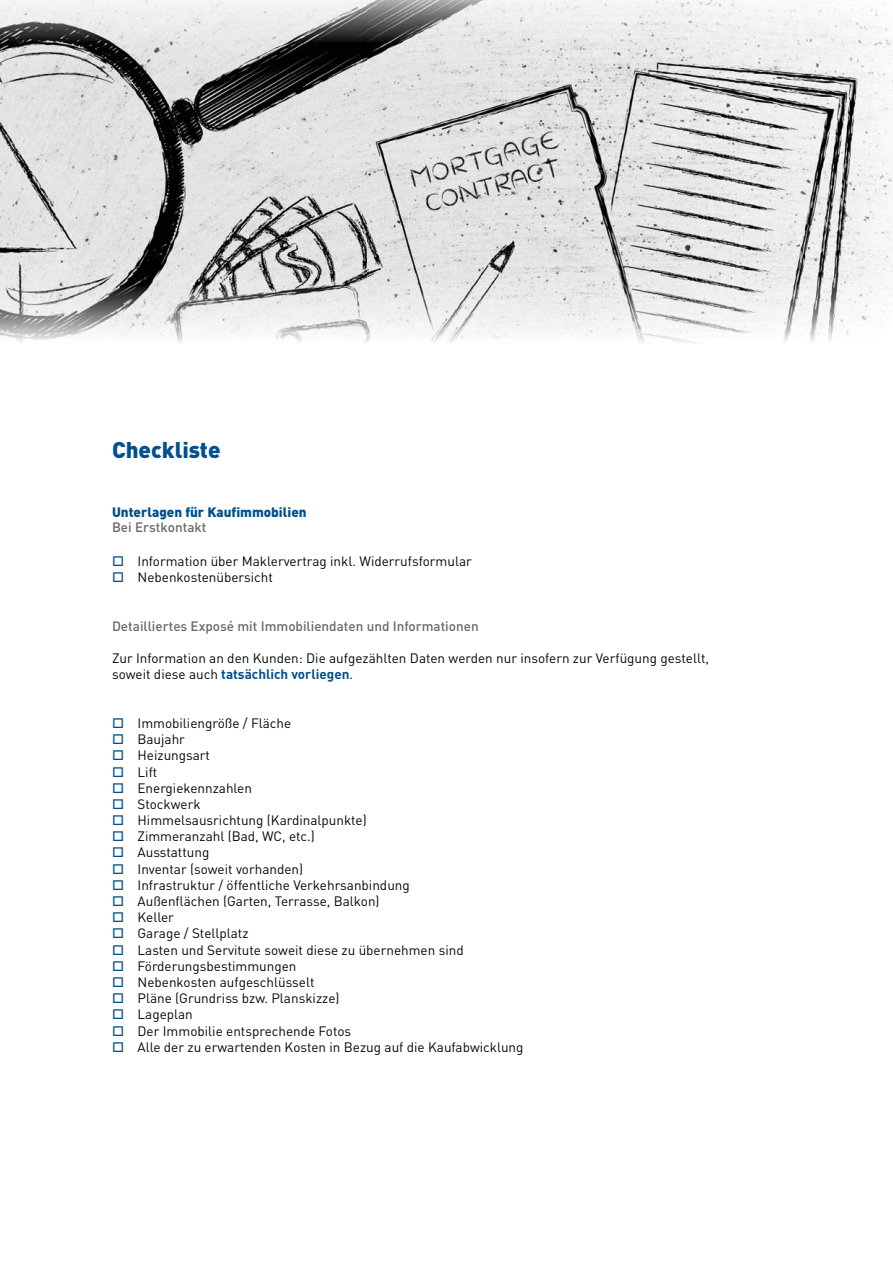
<style>
.page{position:relative;width:893px;height:1263px;background:#fff}
.page>*{position:absolute;margin:0;border:0;box-sizing:border-box;transform-origin:0 0}
.t1{font:900 22.5px "DIN Pro";color:#00508e}
.t2{font:13.5px/16.2px "DIN Pro";color:#030806}
.t3{font:500 13.5px "DIN Pro";color:#686868}
.t4{font:700 13.5px "DIN";color:#00508e}
.t5{font:900 13.5px "DIN Pro";color:#00508e}
.s1{font-family:"DIN Pro";font-weight:400;color:#030806}
</style>
<div class="page">
<img style="left:0;top:0;width:893px;height:343px">
<h1 class="t1" style="left:112px;top:442px;width:110px">Checkliste</h1>
<p class="t5" style="left:112px;top:508px;width:196px">Unterlagen für Kaufimmobilien</p>
<p class="t3" style="left:112px;top:520px;width:96px">Bei Erstkontakt</p>
<p class="t2" style="left:138px;top:555px;width:336px">Information über Maklervertrag inkl. Widerrufsformular<br>Nebenkostenübersicht</p>
<p class="t3" style="left:112px;top:618px;width:368px">Detailliertes Exposé mit Immobiliendaten und Informationen</p>
<p class="t2" style="left:112px;top:652px;width:598px">Zur Information an den Kunden: Die aufgezählten Daten werden nur insofern zur Verfügung gestellt,</p>
<p class="t4" style="left:112px;top:666px;width:243px"><span class="s1">soweit diese auch</span> tatsächlich vorliegen<span class="s1">.</span></p>
<p class="t2" style="left:138px;top:717px;width:387px">Immobiliengröße / Fläche<br>Baujahr<br>Heizungsart<br>Lift<br>Energiekennzahlen<br>Stockwerk<br>Himmelsausrichtung (Kardinalpunkte)<br>Zimmeranzahl (Bad, WC, etc.)<br>Ausstattung<br>Inventar (soweit vorhanden)<br>Infrastruktur / öffentliche Verkehrsanbindung<br>Außenflächen (Garten, Terrasse, Balkon)<br>Keller<br>Garage / Stellplatz<br>Lasten und Servitute soweit diese zu übernehmen sind<br>Förderungsbestimmungen<br>Nebenkosten aufgeschlüsselt<br>Pläne (Grundriss bzw. Planskizze)<br>Lageplan<br>Der Immobilie entsprechende Fotos<br>Alle der zu erwartenden Kosten in Bezug auf die Kaufabwicklung</p>
</div>
